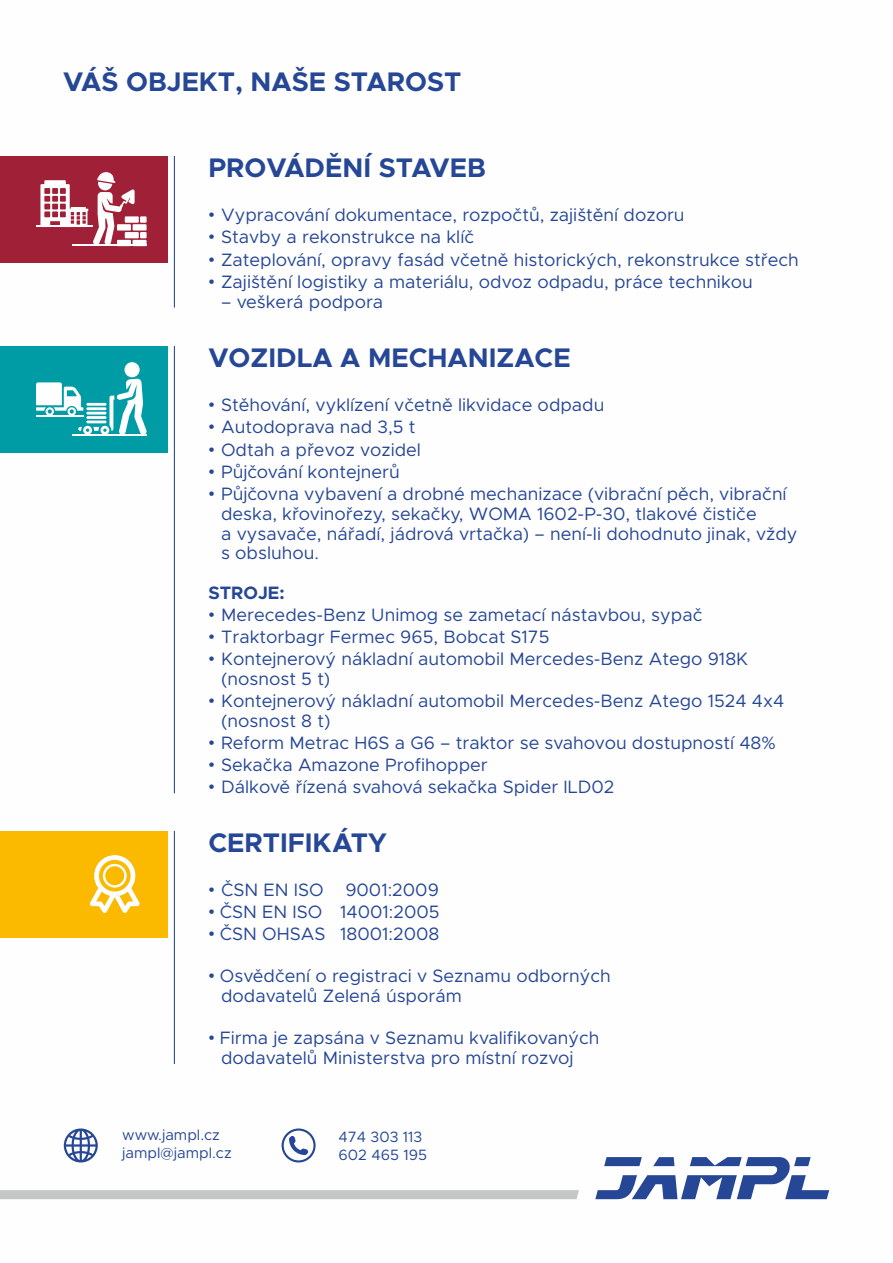
<style>
.page{position:relative;width:893px;height:1263px;background:#fff}
.page>*{position:absolute;margin:0;border:0;box-sizing:border-box;transform-origin:0 0}
.t1{font:700 27px "Metropolis";color:#264796}
.t2{font:18px/20px "Metropolis";color:#264796}
.t3{font:700 18px "Metropolis";color:#264796}
.t4{font:15px/18px "Metropolis";color:#264796}
.s1{font-family:"Arial"}
</style>
<div class="page">
<div style="left:0;top:346px;width:168px;height:106px;background:#009ca5"></div>
<hr style="left:174px;top:346px;width:1px;height:447px;background:#264796">
<hr style="left:72px;top:434px;width:75px;height:2px;background:#fefefe">
<div style="left:124px;top:362px;width:16px;height:15px;background:#fefefe;border-radius:50%"></div>
<svg style="left:36px;top:378px;width:111px;height:56px"></svg>
<hr style="left:174px;top:156px;width:1px;height:152px;background:#264796">
<div style="left:0;top:156px;width:168px;height:106px;background:#9f2037"></div>
<hr style="left:72px;top:244px;width:75px;height:2px;background:#fefefe">
<hr style="left:36px;top:225px;width:57px;height:2px;background:#fefefe">
<div style="left:133px;top:240px;width:14px;height:6px;background:#fefefe"></div>
<div style="left:133px;top:224px;width:14px;height:7px;background:#fefefe"></div>
<div style="left:125px;top:232px;width:14px;height:6px;background:#fefefe"></div>
<div style="left:125px;top:216px;width:14px;height:7px;background:#fefefe"></div>
<div style="left:140px;top:232px;width:7px;height:6px;background:#fefefe"></div>
<div style="left:140px;top:216px;width:7px;height:7px;background:#fefefe"></div>
<svg style="left:40px;top:172px;width:95px;height:72px"></svg>
<svg style="left:595px;top:1157px;width:234px;height:42px"></svg>
<div style="left:0;top:1190px;width:579px;height:9px;background:#c5c6c6"></div>
<svg style="left:64px;top:1128px;width:34px;height:34px"></svg>
<svg style="left:282px;top:1128px;width:34px;height:34px"></svg>
<hr style="left:174px;top:831px;width:1px;height:233px;background:#264796">
<div style="left:0;top:831px;width:168px;height:106px;background:#fbba00"></div>
<svg style="left:90px;top:855px;width:50px;height:58px"></svg>
<h1 class="t1" style="left:63px;top:70px;width:400px">VÁŠ OBJEKT, NAŠE STAROST</h1>
<h1 class="t1" style="left:208px;top:156px;width:279px">PROVÁDĚNÍ STAVEB</h1>
<p class="t2" style="left:208px;top:206px;width:478px"><span class="s1">•</span> Vypracování dokumentace, rozpočtů, zajištění dozoru</p>
<p class="t2" style="left:208px;top:228px;width:267px"><span class="s1">•</span> Stavby a rekonstrukce na klíč</p>
<p class="t2" style="left:208px;top:250px;width:592px"><span class="s1">•</span> Zateplování, opravy fasád včetně historických, rekonstrukce střech</p>
<p class="t2" style="left:208px;top:272px;width:546px"><span class="s1">•</span> Zajištění logistiky a materiálu, odvoz odpadu, práce technikou</p>
<p class="t2" style="left:221px;top:292px;width:164px">– veškerá podpora</p>
<h1 class="t1" style="left:208px;top:346px;width:364px">VOZIDLA A MECHANIZACE</h1>
<p class="t2" style="left:208px;top:396px;width:398px"><span class="s1">•</span> Stěhování, vyklízení včetně likvidace odpadu</p>
<p class="t2" style="left:208px;top:418px;width:209px"><span class="s1">•</span> Autodoprava nad 3,5 t</p>
<p class="t2" style="left:208px;top:440px;width:214px"><span class="s1">•</span> Odtah a převoz vozidel</p>
<p class="t2" style="left:208px;top:462px;width:193px"><span class="s1">•</span> Půjčování kontejnerů</p>
<p class="t2" style="left:221px;top:485px;width:578px;text-indent:-13px"><span class="s1">•</span> Půjčovna vybavení a drobné mechanizace (vibrační pěch, vibrační deska, křovinořezy, sekačky, WOMA 1602-P-30, tlakové čističe<br>a vysavače, nářadí, jádrová vrtačka) – není-li dohodnuto jinak, vždy s obsluhou.</p>
<p class="t3" style="left:208px;top:585px;width:78px">STROJE:</p>
<p class="t2" style="left:208px;top:606px;width:496px"><span class="s1">•</span> Merecedes-Benz Unimog se zametací nástavbou, sypač</p>
<p class="t2" style="left:208px;top:628px;width:343px"><span class="s1">•</span> Traktorbagr Fermec 965, Bobcat S175</p>
<p class="t2" style="left:221px;top:650px;width:528px;text-indent:-13px"><span class="s1">•</span> Kontejnerový nákladní automobil Mercedes-Benz Atego 918K (nosnost 5 t)</p>
<p class="t2" style="left:221px;top:692px;width:565px;text-indent:-13px"><span class="s1">•</span> Kontejnerový nákladní automobil Mercedes-Benz Atego 1524 4x4 (nosnost 8 t)</p>
<p class="t2" style="left:208px;top:734px;width:569px"><span class="s1">•</span> Reform Metrac H6S a G6 – traktor se svahovou dostupností 48%</p>
<p class="t2" style="left:208px;top:756px;width:281px"><span class="s1">•</span> Sekačka Amazone Profihopper</p>
<p class="t2" style="left:208px;top:778px;width:408px"><span class="s1">•</span> Dálkově řízená svahová sekačka Spider ILD02</p>
<h1 class="t1" style="left:208px;top:831px;width:180px">CERTIFIKÁTY</h1>
<p class="t2" style="left:208px;top:881px;width:232px"><span class="s1">•</span> ČSN EN ISO 9001:2009</p>
<p class="t2" style="left:208px;top:903px;width:233px"><span class="s1">•</span> ČSN EN ISO 14001:2005</p>
<p class="t2" style="left:208px;top:925px;width:233px"><span class="s1">•</span> ČSN OHSAS 18001:2008</p>
<p class="t2" style="left:221px;top:967px;width:391px;text-indent:-13px"><span class="s1">•</span> Osvědčení o registraci v Seznamu odborných dodavatelů Zelená úsporám</p>
<p class="t2" style="left:221px;top:1029px;width:380px;text-indent:-13px"><span class="s1">•</span> Firma je zapsána v Seznamu kvalifikovaných dodavatelů Ministerstva pro místní rozvoj</p>
<p class="t4" style="left:122px;top:1127px;width:111px">www.jampl.cz jampl@jampl.cz</p>
<p class="t4" style="left:339px;top:1128px;width:90px">474 303 113<br>602 465 195</p>
</div>
